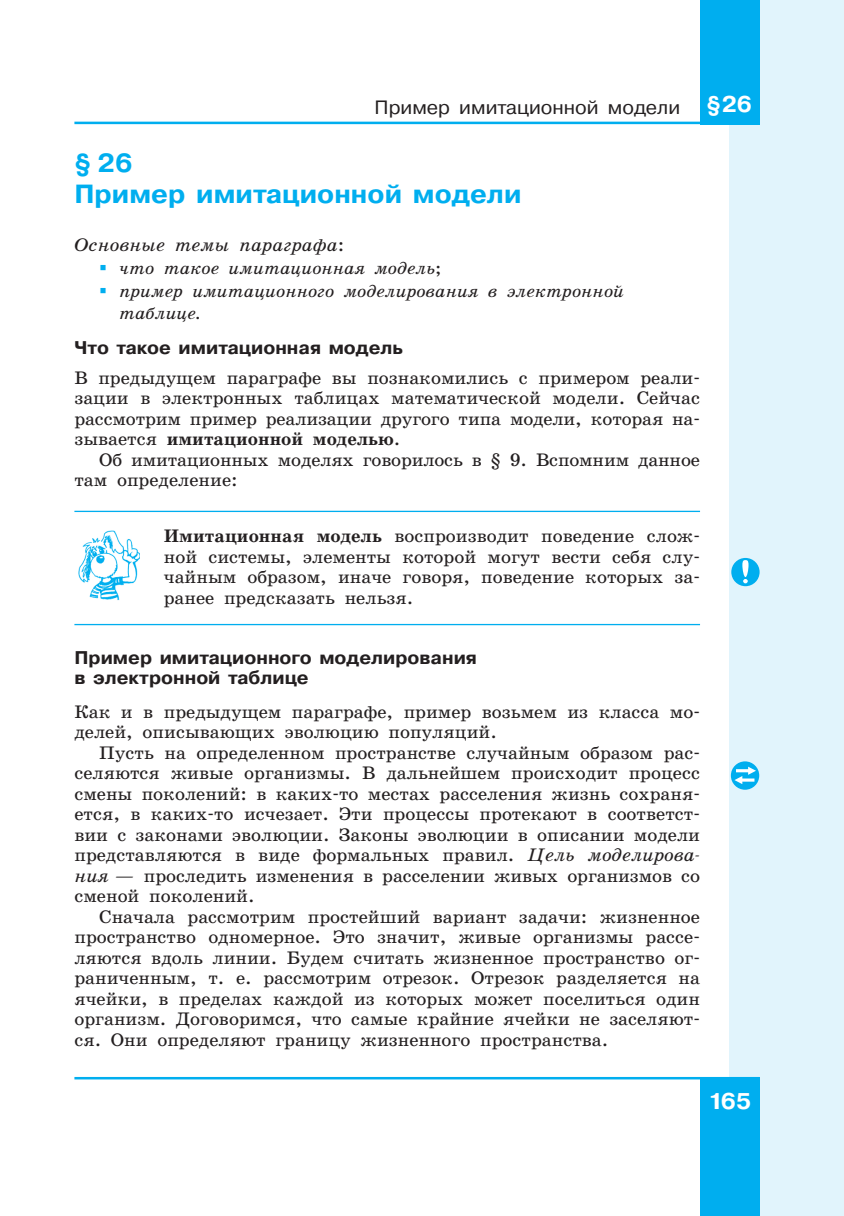
<style>
.page{position:relative;width:844px;height:1216px;background:#fff}
.page>*{position:absolute;margin:0;border:0;box-sizing:border-box;transform-origin:0 0}
.t1{font:700 26.25px/31.5px "Pragmatica C San Pin";color:#00aeef}
.t2{font:700 22.75px "Pragmatica C San Pin";color:#fff}
.t3{font:19.25px "Pragmatica C San Pin";color:#231f20}
.t4{font:18.38px/20.8px "School Book C San Pin";color:#231f20}
.t5{font:700 18.38px/20.1px "Pragmatica C San Pin";color:#231f20}
.t6{font:700 18.38px "School Book C San Pin";color:#231f20}
.t7{font:italic 18.38px "School Book C San Pin";color:#231f20}
.t8{font:italic 17.5px/21.2px "School Book C San Pin";color:#231f20}
.s1{font-weight:700;font-size:22.75px;color:#fff}
.s2{font-style:normal}
.s3{color:#00aeef}
.s4{font-family:"Pragmatica C San Pin";font-weight:700}
.s5{font-weight:400}
.s6{font-weight:700}
.s7{font-style:italic}
</style>
<div class="page">
<div style="left:729px;top:0;width:114px;height:1215px;background:#e1f4fc"></div>
<div style="left:699px;top:1077px;width:60px;height:138px;background:#00aeef"></div>
<div style="left:699px;top:0;width:60px;height:124px;background:#00aeef"></div>
<hr style="left:74px;top:122px;width:685px;height:2px;background:#00aeef">
<hr style="left:74px;top:1077px;width:685px;height:2px;background:#00aeef">
<hr style="left:74px;top:511px;width:625px;height:1px;background:#00aeef">
<hr style="left:74px;top:624px;width:625px;height:1px;background:#00aeef">
<img style="left:78px;top:530px;width:62px;height:70px">
<div style="left:731px;top:558px;width:28px;height:28px;background:#00aeef;border-radius:50%"></div>
<svg style="left:742px;top:560px;width:6px;height:23px"></svg>
<svg style="left:730px;top:761px;width:29px;height:28px"></svg>
<svg style="left:734px;top:766px;width:21px;height:18px"></svg>
<p class="t3" style="left:374px;top:100px;width:379px">Пример имитационной модели <span class="s1">§ 26</span></p>
<p class="t1" style="left:74px;top:149px;width:448px">§ 26<br>Пример имитационной модели</p>
<p class="t7" style="left:74px;top:239px;width:271px">Основные темы параграфа<span class="s2">:</span></p>
<p class="t8" style="left:99px;top:259px;width:343px"><span class="s3">▪</span> что такое имитационная модель<span class="s2">;</span></p>
<p class="t8" style="left:119px;top:282px;width:506px;text-indent:-20px"><span class="s3">▪</span> пример имитационного моделирования в электронной таблице.</p>
<p class="t4" style="left:74px;top:333px;width:627px;line-height:30.4px"><span class="s4">Что такое имитационная модель<br></span>В предыдущем параграфе вы познакомились с примером реали-</p>
<p class="t4" style="left:74px;top:389px;width:627px">зации в электронных таблицах математической модели. Сейчас</p>
<p class="t4" style="left:74px;top:410px;width:627px">рассмотрим пример реализации другого типа модели, которая на-</p>
<p class="t6" style="left:74px;top:432px;width:327px"><span class="s5">зывается</span> имитационной моделью<span class="s5">.</span></p>
<p class="t4" style="left:99px;top:450px;width:602px">Об имитационных моделях говорилось в § 9. Вспомним данное</p>
<p class="t4" style="left:74px;top:471px;width:165px">там определение:</p>
<p class="t4" style="left:164px;top:526px;width:537px;text-align:justify"><span class="s6">Имитационная модель</span> воспроизводит по ве де ние слож&shy;ной системы, элементы которой могут вести себя слу&shy;чайным образом, иначе говоря, поведение которых за&shy;ранее пред сказать нельзя.</p>
<p class="t5" style="left:74px;top:649px;width:404px">Пример имитационного моделирования в электронной таблице</p>
<p class="t4" style="left:74px;top:702px;width:627px">Как и в предыдущем параграфе, пример возьмем из класса мо-</p>
<p class="t4" style="left:74px;top:723px;width:424px">делей, описывающих эволюцию популяций.</p>
<p class="t4" style="left:99px;top:743px;width:602px">Пусть на определенном пространстве случайным образом рас-</p>
<p class="t4" style="left:74px;top:764px;width:627px">селяются живые организмы. В дальнейшем происходит процесс</p>
<p class="t4" style="left:74px;top:784px;width:627px">смены поколений: в каких-то местах расселения жизнь сохраня-</p>
<p class="t4" style="left:74px;top:805px;width:627px">ется, в каких-то исчезает. Эти процессы протекают в соответст-</p>
<p class="t4" style="left:74px;top:825px;width:627px">вии с законами эволюции. Законы эволюции в описании модели</p>
<p class="t4" style="left:74px;top:846px;width:627px">представляются в виде формальных правил. <span class="s7">Цель моделирова-</span></p>
<p class="t4" style="left:74px;top:866px;width:627px"><span class="s7">ния —</span> проследить изменения в расселении живых организмов со</p>
<p class="t4" style="left:74px;top:887px;width:182px">сменой поколений.</p>
<p class="t4" style="left:99px;top:907px;width:602px">Сначала рассмотрим простейший вариант задачи: жизненное</p>
<p class="t4" style="left:74px;top:928px;width:627px">пространство одномерное. Это значит, живые организмы рассе-</p>
<p class="t4" style="left:74px;top:948px;width:627px">ляются вдоль линии. Будем считать жизненное пространство ог-</p>
<p class="t4" style="left:74px;top:969px;width:627px">раниченным, т. е. рассмотрим отрезок. Отрезок разделяется на</p>
<p class="t4" style="left:74px;top:989px;width:627px">ячейки, в пределах каждой из которых может поселиться один</p>
<p class="t4" style="left:74px;top:1010px;width:627px">организм. Договоримся, что самые крайние ячейки не заселяют-</p>
<p class="t4" style="left:74px;top:1030px;width:535px">ся. Они определяют границу жизненного пространства.</p>
<p class="t2" style="left:708px;top:1093px;width:45px">165</p>
</div>
